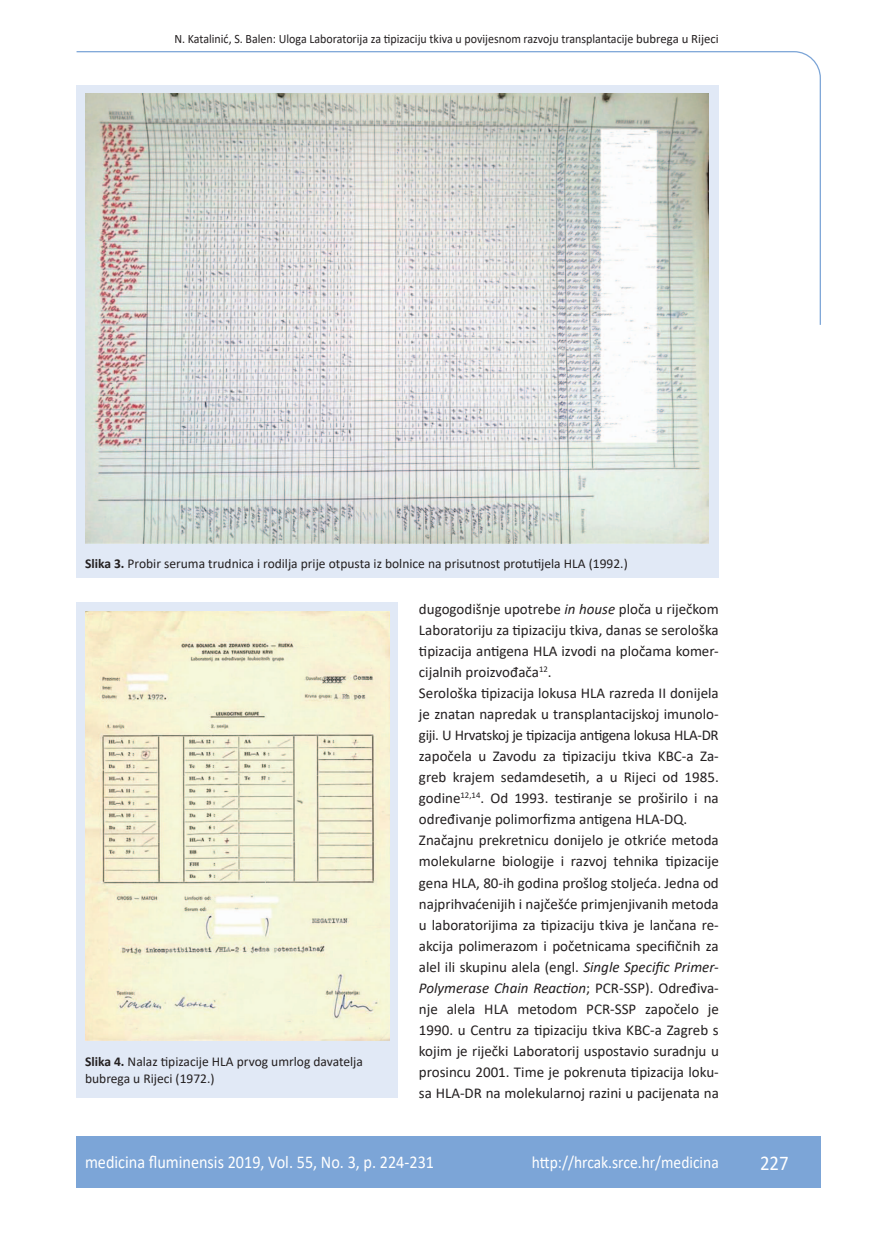
<style>
.page{position:relative;width:872px;height:1234px;background:#fff}
.page>*{position:absolute;margin:0;border:0;box-sizing:border-box;transform-origin:0 0}
.t1{font:21px "Calibri";color:#fff;scale:.9 1}
.t2{font:18px "Calibri";color:#fff;scale:.9 1}
.t3{font:17.25px "Calibri";color:#fff;scale:.9 1}
.osnovni_tekst{font:15px/21px "Calibri";color:#231f20;text-align:justify}
.potpis_slika{font:13.5px/16.5px "Calibri";color:#231f20}
.glava{font:12.75px "Calibri";color:#231f20;scale:.94 1}
.s1{font-weight:700}
.s2{font-style:italic}
</style>
<div class="page">
<svg style="left:76px;top:51px;width:745px;height:275px"></svg>
<div style="left:77px;top:1135px;width:744px;height:51px;background:#7ca5d7"></div>
<div style="left:77px;top:85px;width:642px;height:492px;background:#e1e9f6"></div>
<img style="left:85px;top:94px;width:623px;height:449px">
<div style="left:77px;top:602px;width:321px;height:495px;background:#e1e9f6"></div>
<img style="left:85px;top:611px;width:304px;height:429px">
<p class="glava" style="left:174px;top:29px;width:581px">N. Katalinić, S. Balen: Uloga Laboratorija za tipizaciju tkiva u povijesnom razvoju transplantacije bubrega u Rijeci</p>
<p class="potpis_slika" style="left:85px;top:555px;width:544px"><span class="s1">Slika 3.</span> Probir seruma trudnica i rodilja prije otpusta iz bolnice na prisutnost protutijela HLA (1992.)</p>
<p class="potpis_slika" style="left:85px;top:1052px;width:279px"><span class="s1">Slika 4.</span> Nalaz tipizacije HLA prvog umrlog davatelja bubrega u Rijeci (1972.)</p>
<p class="osnovni_tekst" style="left:419px;top:598px;width:301px">dugogodišnje upotrebe <span class="s2">in house</span> ploča u riječkom Laboratoriju za tipizaciju tkiva, danas se serološka tipizacija antigena HLA izvodi na pločama komer&shy;cijalnih proizvođača<sup>12</sup>.</p>
<p class="osnovni_tekst" style="left:419px;top:682px;width:301px">Serološka tipizacija lokusa HLA razreda II donijela je znatan napredak u transplantacijskoj imunolo&shy;giji. U Hrvatskoj je tipizacija antigena lokusa HLA-DR započela u Zavodu za tipizaciju tkiva KBC-a Za&shy;greb krajem sedamdesetih, a u Rijeci od 1985. godine<sup>12,14</sup>. Od 1993. testiranje se proširilo i na određivanje polimorfizma antigena HLA-DQ.</p>
<p class="osnovni_tekst" style="left:419px;top:829px;width:301px">Značajnu prekretnicu donijelo je otkriće metoda molekularne biologije i razvoj tehnika tipizacije gena HLA, 80-ih godina prošlog stoljeća. Jedna od najprihvaćenijih i najčešće primjenjivanih metoda u laboratorijima za tipizaciju tkiva je lančana re&shy;akcija polimerazom i početnicama specifičnih za alel ili skupinu alela (engl. <span class="s2">Single Specific Primer-Polymerase Chain Reaction</span>; PCR-SSP). Određiva&shy;nje alela HLA metodom PCR-SSP započelo je 1990. u Centru za tipizaciju tkiva KBC-a Zagreb s kojim je riječki Laboratorij uspostavio suradnju u prosincu 2001. Time je pokrenuta tipizacija loku&shy;sa HLA-DR na molekularnoj razini u pacijenata na</p>
<p class="t2" style="left:85px;top:1149px;width:389px">medicina fluminensis 2019, Vol. 55, No. 3, p. 224-231</p>
<p class="t3" style="left:532px;top:1150px;width:209px">http://hrcak.srce.hr/medicina</p>
<p class="t1" style="left:760px;top:1147px;width:33px">227</p>
</div>
